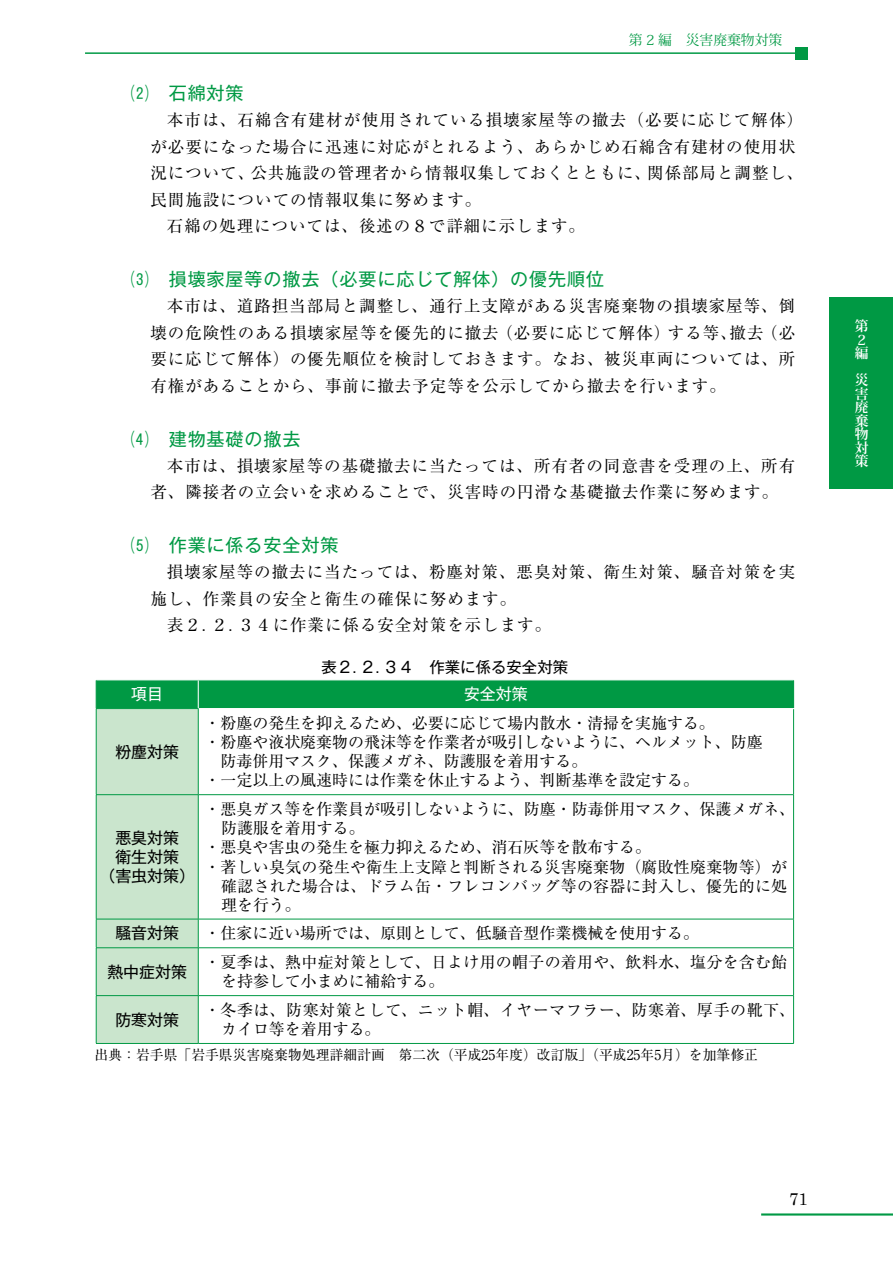
<style>
.page{position:relative;width:893px;height:1263px;background:#fff}
.page>*{position:absolute;margin:0;border:0;box-sizing:border-box;transform-origin:0 0}
.t1{font:18px "Gothic MB101 Pro";letter-spacing:.05em;color:#094}
.t2{font:16.95px "Century";color:#000}
.t3{font:16.5px/26.5px "Ryumin Pr 6";letter-spacing:.06em;color:#000;text-align:justify}
.t4{font:15.9px/19.2px "Ryumin Pr 6";color:#000}
.t5{font:15.9px/19.2px "Ryumin Pr 6";letter-spacing:.02em;color:#000}
.t6{font:15.9px/19.2px "Ryumin Pr 6";letter-spacing:.035em;color:#000}
.t7{font:15.9px/19.2px "Gothic MB101 Pro";color:#000;text-align:center}
.t8{font:15.9px "Gothic MB101 Pro";color:#fff}
.t9{font:15.45px "Gothic MB101 Pro";color:#000}
.t10{font:13.8px "Ryumin Pr 6";color:#000}
.t11{font:13.8px "Koz Min Pr 6 N";color:#094}
.t12{font:700 13.8px/13.5px "Koz Min Pr 6 N";color:#fff}
</style>
<div class="page">
<hr style="left:85px;top:52px;width:723px;height:2px;background:#094">
<div style="left:795px;top:47px;width:13px;height:13px;background:#094"></div>
<hr style="left:761px;top:1213px;width:132px;height:2px;background:#094">
<div style="left:829px;top:298px;width:64px;height:191px;background:#094"></div>
<hr style="left:198px;top:1043px;width:596px;height:1px;background:#094">
<hr style="left:96px;top:1043px;width:102px;height:1px;background:#094">
<svg style="left:96px;top:680px;width:698px;height:363px"></svg>
<p class="t11" style="left:629px;top:33px;width:155px">第 2 編　災害廃棄物対策</p>
<p class="t1" style="left:131px;top:78px;width:114px">⑵　石綿対策</p>
<p class="t3" style="left:167px;top:106px;width:638px">本市は、石綿含有建材が使用されている損壊家屋等の撤去（必要に応じて解体）</p>
<p class="t3" style="left:150px;top:132px;width:646px">が必要になった場合に迅速に対応がとれるよう、あらかじめ石綿含有建材の使用状</p>
<p class="t3" style="left:150px;top:159px;width:654px">況について、公共施設の管理者から情報収集しておくとともに、関係部局と調整し、</p>
<p class="t3" style="left:150px;top:186px;width:332px">民間施設についての情報収集に努めます。</p>
<p class="t3" style="left:167px;top:212px;width:420px">石綿の処理については、後述の8で詳細に示します。</p>
<p class="t1" style="left:131px;top:264px;width:475px">⑶　損壊家屋等の撤去（必要に応じて解体）の優先順位</p>
<p class="t3" style="left:150px;top:292px;width:646px;text-indent:16px">本市は、道路担当部局と調整し、通行上支障がある災害廃棄物の損壊家屋等、倒壊の危険性のある損壊家屋等を優先的に撤去（必要に応じて解体）する等、撤去（必要に応じて解体）の優先順位を検討しておきます。なお、被災車両については、所有権があることから、事前に撤去予定等を公示してから撤去を行います。</p>
<p class="t1" style="left:131px;top:424px;width:171px">⑷　建物基礎の撤去</p>
<p class="t3" style="left:150px;top:451px;width:646px;text-indent:16px">本市は、損壊家屋等の基礎撤去に当たっては、所有者の同意書を受理の上、所有者、隣接者の立会いを求めることで、災害時の円滑な基礎撤去作業に努めます。</p>
<p class="t1" style="left:131px;top:530px;width:209px">⑸　作業に係る安全対策</p>
<p class="t3" style="left:167px;top:558px;width:630px">損壊家屋等の撤去に当たっては、粉塵対策、悪臭対策、衛生対策、騒音対策を実</p>
<p class="t3" style="left:150px;top:584px;width:367px">施し、作業員の安全と衛生の確保に努めます。</p>
<p class="t3" style="left:167px;top:611px;width:386px">表2．2．34に作業に係る安全対策を示します。</p>
<p class="t9" style="left:322px;top:654px;width:248px">表2．2．34 　作業に係る安全対策</p>
<p class="t8" style="left:131px;top:681px;width:33px">項目</p>
<p class="t8" style="left:464px;top:681px;width:65px">安全対策</p>
<p class="t7" style="left:115px;top:740px;width:65px">粉塵対策</p>
<p class="t7" style="left:99px;top:826px;width:97px">悪臭対策<br>衛生対策<br>（害虫対策）</p>
<p class="t4" style="left:205px;top:713px;width:560px">・粉塵の発生を抑えるため、必要に応じて場内散水・清掃を実施する。<br>・粉塵や液状廃棄物の飛沫等を作業者が吸引しないように、ヘルメット、防塵　防毒併用マスク、保護メガネ、防護服を着用する。<br>・一定以上の風速時には作業を休止するよう、判断基準を設定する。</p>
<p class="t4" style="left:205px;top:799px;width:592px">・悪臭ガス等を作業員が吸引しないように、防塵・防毒併用マスク、保護メガネ、</p>
<p class="t4" style="left:221px;top:818px;width:145px">防護服を着用する。</p>
<p class="t4" style="left:205px;top:837px;width:448px">・悪臭や害虫の発生を極力抑えるため、消石灰等を散布する。</p>
<p class="t4" style="left:205px;top:856px;width:584px">・著しい臭気の発生や衛生上支障と判断される災害廃棄物（腐敗性廃棄物等）が</p>
<p class="t4" style="left:221px;top:875px;width:567px">確認された場合は、ドラム缶・フレコンバッグ等の容器に封入し、優先的に処</p>
<p class="t4" style="left:221px;top:894px;width:81px">理を行う。</p>
<p class="t7" style="left:115px;top:922px;width:65px">騒音対策</p>
<p class="t4" style="left:205px;top:923px;width:496px">・住家に近い場所では、原則として、低騒音型作業機械を使用する。</p>
<p class="t7" style="left:107px;top:960px;width:81px">熱中症対策</p>
<p class="t5" style="left:221px;top:952px;width:568px;text-indent:-16px">・夏季は、熱中症対策として、日よけ用の帽子の着用や、飲料水、塩分を含む飴を持参して小まめに補給する。</p>
<p class="t7" style="left:115px;top:1008px;width:65px">防寒対策</p>
<p class="t6" style="left:221px;top:1000px;width:576px;text-indent:-16px">・冬季は、防寒対策として、ニット帽、イヤーマフラー、防寒着、厚手の靴下、カイロ等を着用する。</p>
<p class="t10" style="left:95px;top:1044px;width:665px">出典：岩手県「岩手県災害廃棄物処理詳細計画　第二次（平成25年度）改訂版」（平成25年5月）を加筆修正</p>
<p class="t12" style="left:855px;top:320px;width:15px">第<br>２編</p>
<p class="t12" style="left:855px;top:374px;width:15px;text-align:justify">災害廃棄物対策</p>
<p class="t2" style="left:789px;top:1185px;width:20px">71</p>
</div>
